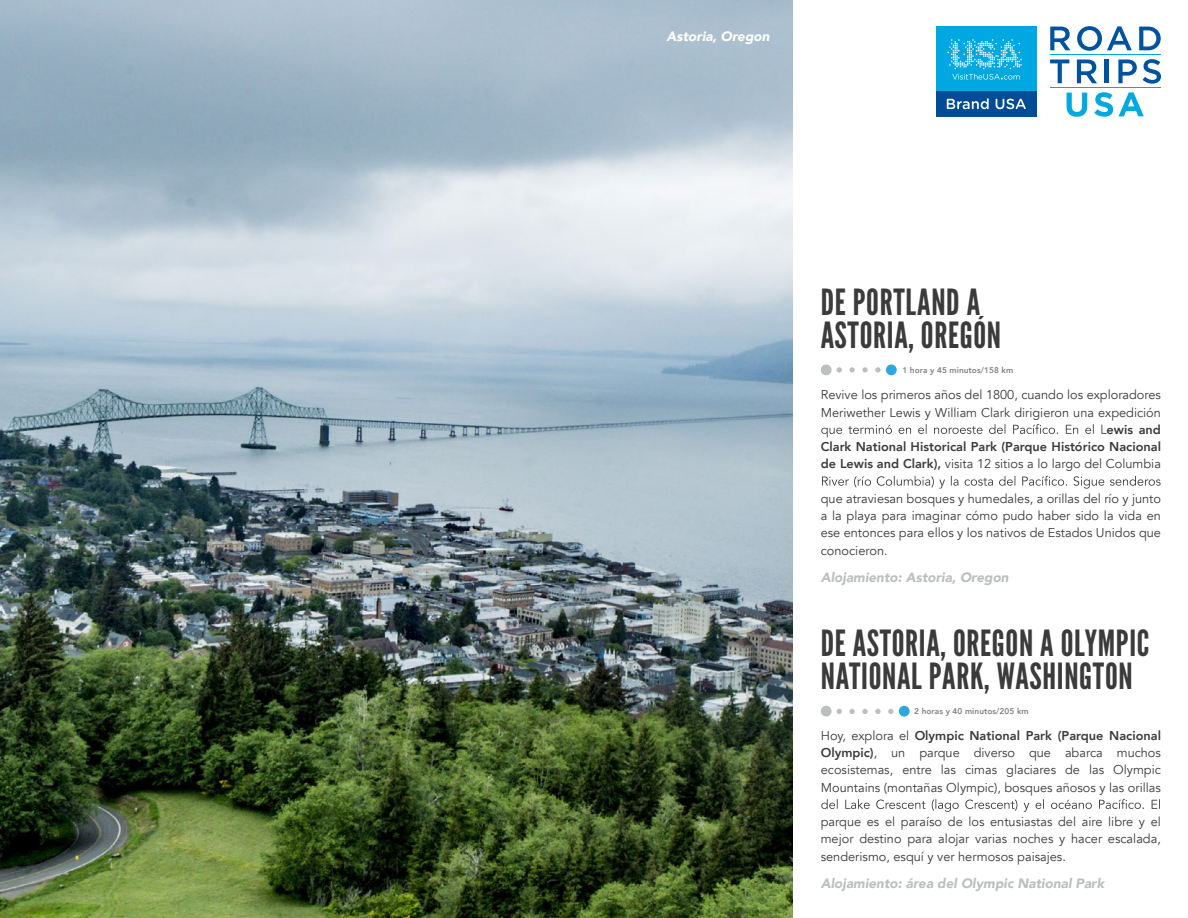
<style>
.page{position:relative;width:1188px;height:918px;background:#fff}
.page>*{position:absolute;margin:0;border:0;box-sizing:border-box;transform-origin:0 0}
.t1{font:36px/33px "League Gothic";letter-spacing:.02em;color:#3b3b3c}
.t2{font:italic 900 13.5px "Avenir";color:#bcbec0}
.t3{font:italic 900 13.5px "Avenir";color:#fff}
.t4{font:12.75px/17.2px "Avenir";color:#3b3b3c;text-align:justify}
.t5{font:800 12.75px/17.2px "Avenir";color:#3b3b3c;text-align:justify}
.t6{font:800 8.25px "Avenir";letter-spacing:.01em;color:#808285}
.s1{font-weight:400}
.s2{font-weight:800}
</style>
<div class="page">
<img style="left:0;top:0;width:793px;height:918px">
<svg style="left:821px;top:424px;width:286px;height:13px"></svg>
<svg style="left:822px;top:476px;width:339px;height:13px"></svg>
<svg style="left:821px;top:799px;width:339px;height:13px"></svg>
<svg style="left:837px;top:367px;width:50px;height:6px"></svg>
<div style="left:821px;top:365px;width:11px;height:10px;background:#bcbec0;border-radius:50%"></div>
<div style="left:886px;top:365px;width:11px;height:10px;background:#2da7df;border-radius:50%"></div>
<svg style="left:837px;top:709px;width:62px;height:5px"></svg>
<div style="left:821px;top:706px;width:11px;height:11px;background:#bcbec0;border-radius:50%"></div>
<div style="left:899px;top:706px;width:11px;height:11px;background:#2da7df;border-radius:50%"></div>
<div style="left:936px;top:27px;width:100px;height:90px;background:#00a8e2"></div>
<div style="left:936px;top:91px;width:100px;height:26px;background:#004c97"></div>
<svg style="left:947px;top:98px;width:42px;height:11px"></svg>
<svg style="left:996px;top:99px;width:30px;height:10px"></svg>
<svg style="left:947px;top:39px;width:75px;height:41px"></svg>
<svg style="left:1050px;top:27px;width:20px;height:23px"></svg>
<svg style="left:1077px;top:26px;width:55px;height:25px"></svg>
<svg style="left:1139px;top:27px;width:22px;height:23px"></svg>
<svg style="left:1050px;top:60px;width:19px;height:23px"></svg>
<svg style="left:1077px;top:60px;width:20px;height:23px"></svg>
<hr style="left:1105px;top:60px;width:4px;height:23px;background:#00549f">
<svg style="left:1118px;top:60px;width:19px;height:23px"></svg>
<svg style="left:1143px;top:59px;width:18px;height:25px"></svg>
<svg style="left:1067px;top:93px;width:20px;height:24px"></svg>
<svg style="left:1094px;top:92px;width:19px;height:25px"></svg>
<svg style="left:1119px;top:92px;width:25px;height:24px"></svg>
<hr style="left:1050px;top:87px;width:111px;height:1px;background:#00a9e0">
<hr style="left:1050px;top:54px;width:111px;height:1px;background:#00a9e0">
<p class="t3" style="left:667px;top:25px;width:104px">Astoria, Oregon</p>
<h1 class="t1" style="left:821px;top:286px;width:182px">DE PORTLAND A<br>ASTORIA, OREGÓN</h1>
<p class="t4" style="left:821px;top:387px;width:342px">Revive los primeros años del 1800, cuando los exploradores<br>Meriwether Lewis y William Clark dirigieron una expedición</p>
<p class="t5" style="left:821px;top:421px;width:342px;text-indent:286px">ewis and Clark National Historical Park (Parque Histórico Nacional de Lewis and Clark), <span class="s1">visita 12 sitios a lo largo del Columbia</span></p>
<p class="t4" style="left:821px;top:490px;width:342px">que atraviesan bosques y humedales, a orillas del río y junto a la playa para imaginar cómo pudo haber sido la vida en ese entonces para ellos y los nativos de Estados Unidos que conocieron.</p>
<p class="t2" style="left:821px;top:566px;width:189px">Alojamiento: Astoria, Oregon</p>
<p class="t6" style="left:902px;top:363px;width:112px">1 hora y 45 minutos/158 km</p>
<h1 class="t1" style="left:821px;top:627px;width:330px">DE ASTORIA, OREGON A OLYMPIC<br>NATIONAL PARK, WASHINGTON</h1>
<p class="t4" style="left:821px;top:727px;width:342px">Hoy, explora el <span class="s2">Olympic National Park (Parque Nacional Olympic)</span>, un parque diverso que abarca muchos ecosistemas, entre las cimas glaciares de las Olympic Mountains (montañas Olympic), bosques añosos y las orillas</p>
<p class="t4" style="left:821px;top:813px;width:342px">parque es el paraíso de los entusiastas del aire libre y el mejor destino para alojar varias noches y hacer escalada, senderismo, esquí y ver hermosos paisajes.</p>
<p class="t2" style="left:821px;top:872px;width:285px">Alojamiento: área del Olympic National Park</p>
<p class="t6" style="left:914px;top:705px;width:116px">2 horas y 40 minutos/205 km</p>
</div>
